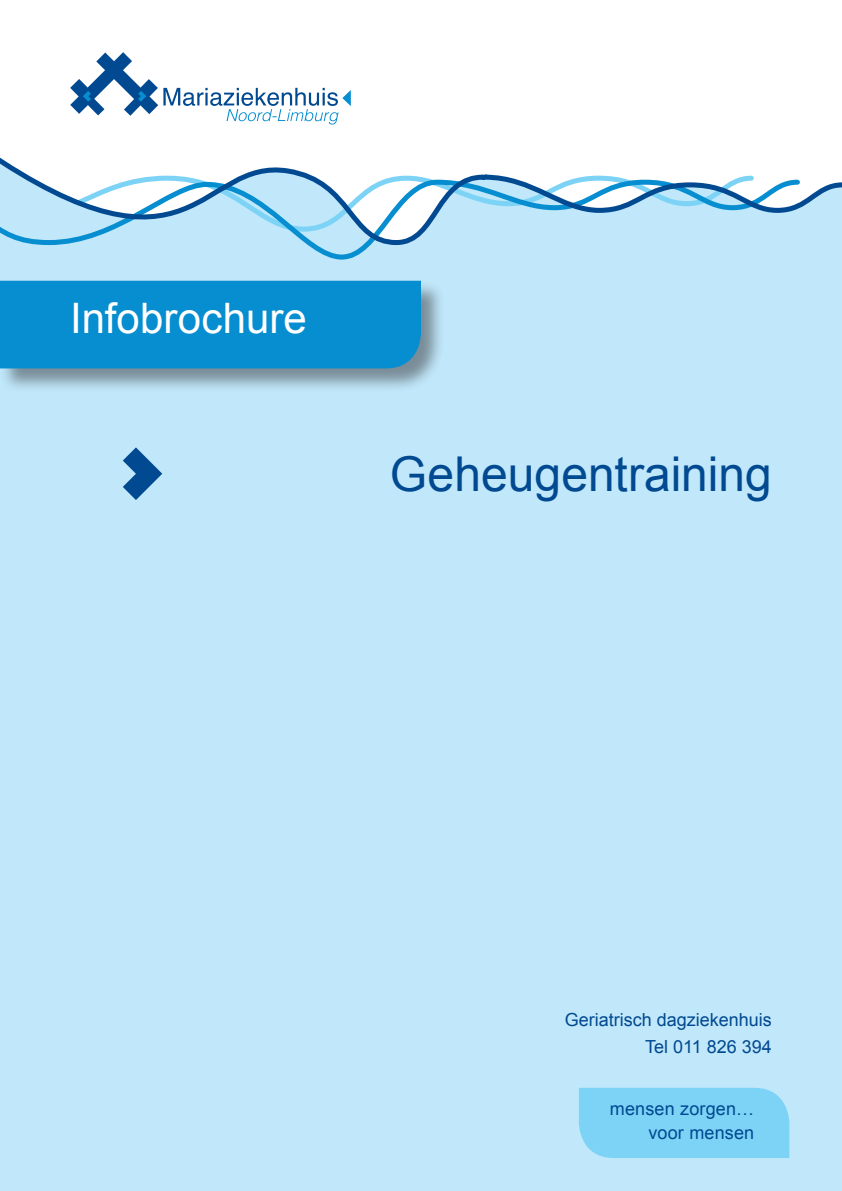
<style>
.page{position:relative;width:842px;height:1191px;background:#fff}
.page>*{position:absolute;margin:0;border:0;box-sizing:border-box;transform-origin:0 0}
._1_2_Cover_titel{font:48px "Arial";color:#014990}
._1_1_Cover_titel_bal{font:42px "Arial";color:#fff}
._3_1_Bodytekst{font:18px/24px "Arial";color:#014990;text-align:right}
</style>
<div class="page">
<div style="left:0;top:296px;width:842px;height:895px;background:#c0e7fa"></div>
<svg style="left:0;top:157px;width:842px;height:139px"></svg>
<svg style="left:70px;top:52px;width:281px;height:73px"></svg>
<div style="left:579px;top:1087px;width:210px;height:71px;background:#7cd3f6"></div>
<svg style="left:123px;top:447px;width:39px;height:53px;background:#5f97c4"></svg>
<div style="left:0;top:281px;width:445px;height:111px;background:#231f20;opacity:.45"></div>
<div style="left:0;top:281px;width:421px;height:87px;background:#068ed0"></div>
<p class="_1_1_Cover_titel_bal" style="left:70px;top:291px;width:238px">Infobrochure</p>
<p class="_1_2_Cover_titel" style="left:390px;top:443px;width:383px">Geheugentraining</p>
<p class="_3_1_Bodytekst" style="left:565px;top:1007px;width:209px">Geriatrisch dagziekenhuis</p>
<p class="_3_1_Bodytekst" style="left:645px;top:1034px;width:128px">Tel 011 826 394</p>
<p class="_3_1_Bodytekst" style="left:610px;top:1097px;width:146px">mensen zorgen… voor mensen</p>
</div>
